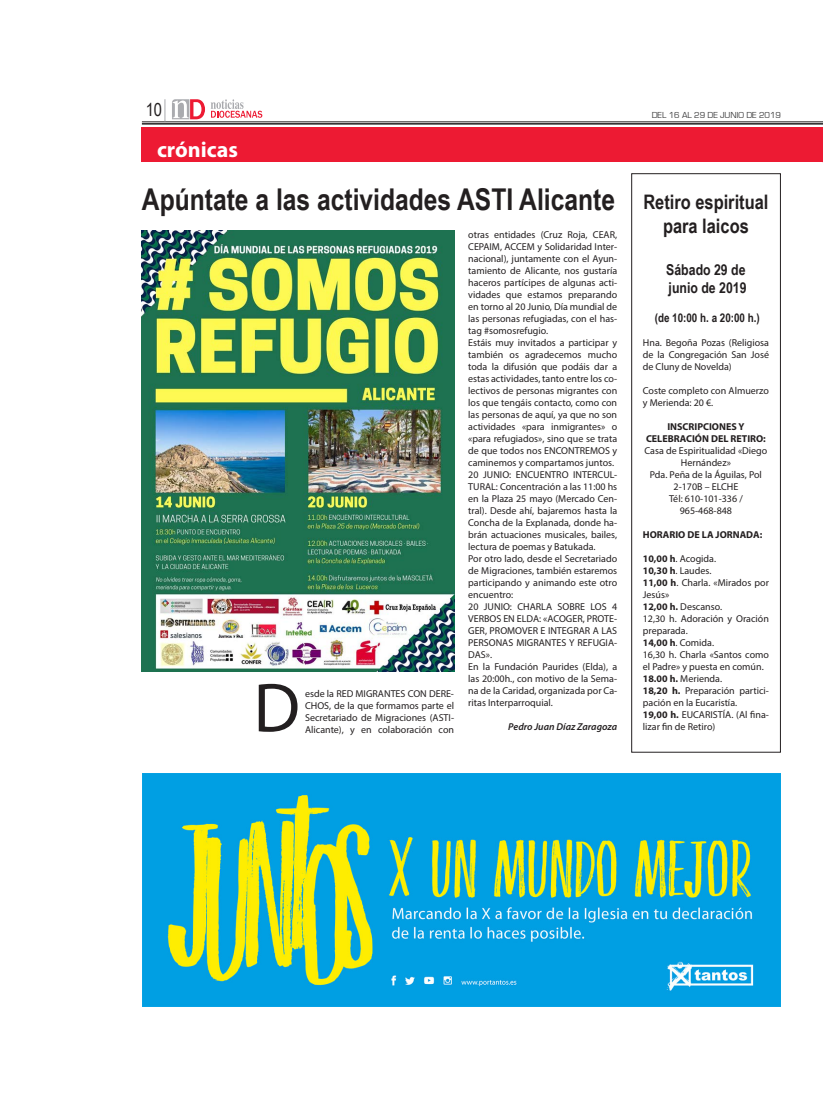
<style>
.page{position:relative;width:823px;height:1106px;background:#fff}
.page>*{position:absolute;margin:0;border:0;box-sizing:border-box;transform-origin:0 0}
.Párrafo_NODI{font:70px "Myriad Pro";color:#231f20}
.t1{font:700 30px "Arial Narrow";color:#231f20}
.t2{font:700 22px "Myriad Pro";color:#fff}
.Párrafo_NODI-2{font:700 20px/24px "Arial Narrow";color:#231f20;text-align:center}
.t3{font:18px "Arial Narrow";color:#231f20}
.Párrafo_NODI-3{font:700 15px "Arial Narrow";color:#231f20}
.Párrafo_NODI-4{font:700 12px "Arial Narrow";color:#231f20}
.Párrafo_NODI-5{font:10px/12px "Myriad Pro";color:#231f20;text-align:justify}
.Párrafo_NODI-6{font:700 10px "Myriad Pro";color:#231f20}
.Párrafo_NODI-7{font:italic 600 10px "Myriad Pro";color:#231f20}
.t4{font:9px "Eurostile";color:#3e3e3f}
.s1{font-weight:700}
</style>
<div class="page">
<hr style="left:142px;top:122px;width:680px;height:1px;background:#231f20">
<hr style="left:142px;top:123px;width:680px;height:2px;background:#231f20">
<svg style="left:172px;top:99px;width:90px;height:20px"></svg>
<svg style="left:164px;top:99px;width:1px;height:22px"></svg>
<div style="left:142px;top:128px;width:680px;height:34px;background:#ed1a33"></div>
<svg style="left:822px;top:128px;width:1px;height:34px"></svg>
<img style="left:142px;top:773px;width:638px;height:233px">
<img style="left:142px;top:230px;width:311px;height:441px">
<div style="left:631px;top:173px;width:149px;height:579px;border:1px solid #231f20"></div>
<p class="t3" style="left:146px;top:97px;width:18px">10</p>
<p class="t4" style="left:651px;top:110px;width:131px">DEL 16 AL 29 DE JUNIO DE 2019</p>
<p class="t2" style="left:157px;top:135px;width:82px">crónicas</p>
<p class="t1" style="left:142px;top:177px;width:474px">Apúntate a las actividades ASTI Alicante</p>
<p class="Párrafo_NODI" style="left:253px;top:664px;width:48px">D</p>
<p class="Párrafo_NODI-5" style="left:305px;top:687px;width:150px">esde la RED MIGRANTES CON DERE-CHOS, de la que formamos parte el Secretariado de Migraciones (ASTI-Alicante), y en colaboración con</p>
<p class="Párrafo_NODI-5" style="left:468px;top:228px;width:150px">otras entidades (Cruz Roja, CEAR, CEPAIM, ACCEM y Solidaridad Inter&shy;nacional), juntamente con el Ayun&shy;tamiento de Alicante, nos gustaría haceros partícipes de algunas acti&shy;vidades que estamos preparando en torno al 20 Junio, Día mundial de las personas refugiadas, con el has&shy;tag #somosrefugio.</p>
<p class="Párrafo_NODI-5" style="left:468px;top:336px;width:150px">Estáis muy invitados a participar y también os agradecemos mucho toda la difusión que podáis dar a estas actividades, tanto entre los co&shy;lectivos de personas migrantes con los que tengáis contacto, como con las personas de aquí, ya que no son actividades «para inmigrantes» o «para refugiados», sino que se trata de que todos nos ENCONTREMOS y caminemos y compartamos juntos.</p>
<p class="Párrafo_NODI-5" style="left:468px;top:468px;width:150px">20 JUNIO: ENCUENTRO INTERCUL-TURAL: Concentración a las 11:00 hs en la Plaza 25 mayo (Mercado Cen&shy;tral). Desde ahí, bajaremos hasta la Concha de la Explanada, donde ha&shy;brán actuaciones musicales, bailes, lectura de poemas y Batukada.</p>
<p class="Párrafo_NODI-5" style="left:468px;top:552px;width:150px">Por otro lado, desde el Secretariado de Migraciones, también estaremos participando y animando este otro encuentro:</p>
<p class="Párrafo_NODI-5" style="left:468px;top:600px;width:150px">20 JUNIO: CHARLA SOBRE LOS 4<br>VERBOS EN ELDA: «ACOGER, PROTE-GER, PROMOVER E INTEGRAR A LAS PERSONAS MIGRANTES Y REFUGIA-DAS».</p>
<p class="Párrafo_NODI-5" style="left:468px;top:660px;width:150px">En la Fundación Paurides (Elda), a las 20:00h., con motivo de la Sema&shy;na de la Caridad, organizada por Ca&shy;ritas Interparroquial.</p>
<p class="Párrafo_NODI-7" style="left:508px;top:720px;width:110px">Pedro Juan Díaz Zaragoza</p>
<p class="Párrafo_NODI-2" style="left:643px;top:189px;width:126px">Retiro espiritual para laicos</p>
<p class="Párrafo_NODI-3" style="left:665px;top:258px;width:81px">Sábado 29 de</p>
<p class="Párrafo_NODI-3" style="left:668px;top:276px;width:79px">junio de 2019</p>
<p class="Párrafo_NODI-4" style="left:654px;top:308px;width:107px">(de 10:00 h. a 20:00 h.)</p>
<p class="Párrafo_NODI-5" style="left:642px;top:336px;width:128px">Hna. Begoña Pozas (Religiosa de la Congregación San José de Cluny de Novelda)</p>
<p class="Párrafo_NODI-5" style="left:642px;top:384px;width:128px">Coste completo con Almuerzo y Merienda: 20 €.</p>
<p class="Párrafo_NODI-6" style="left:667px;top:420px;width:78px">INSCRIPCIONES Y</p>
<p class="Párrafo_NODI-6" style="left:645px;top:432px;width:121px">CELEBRACIÓN DEL RETIRO:</p>
<p class="Párrafo_NODI-5" style="left:644px;top:444px;width:124px;text-align:center">Casa de Espiritualidad «Diego<br>Hernández»</p>
<p class="Párrafo_NODI-5" style="left:649px;top:468px;width:113px;text-align:center">Pda. Peña de la Águilas, Pol<br>2-170B – ELCHE</p>
<p class="Párrafo_NODI-5" style="left:668px;top:492px;width:75px">Tél: 610-101-336 /</p>
<p class="Párrafo_NODI-5" style="left:679px;top:504px;width:54px">965-468-848</p>
<p class="Párrafo_NODI-6" style="left:642px;top:528px;width:121px">HORARIO DE LA JORNADA:</p>
<p class="Párrafo_NODI-5" style="left:642px;top:552px;width:75px"><span class="s1">10,00 h</span>. Acogida.</p>
<p class="Párrafo_NODI-5" style="left:642px;top:564px;width:70px"><span class="s1">10,30 h</span>. Laudes.</p>
<p class="Párrafo_NODI-5" style="left:642px;top:576px;width:128px"><span class="s1">11,00 h</span>. Charla. «Mirados por<br>Jesús»</p>
<p class="Párrafo_NODI-5" style="left:642px;top:600px;width:81px"><span class="s1">12,00 h.</span> Descanso.</p>
<p class="Párrafo_NODI-5" style="left:642px;top:612px;width:128px">12,30 h. Adoración y Oración preparada.</p>
<p class="Párrafo_NODI-5" style="left:642px;top:636px;width:73px"><span class="s1">14,00 h</span>. Comida.</p>
<p class="Párrafo_NODI-5" style="left:642px;top:648px;width:128px">16,30 h. Charla «Santos como el Padre» y puesta en común.</p>
<p class="Párrafo_NODI-5" style="left:642px;top:672px;width:81px"><span class="s1">18.00 h.</span> Merienda.</p>
<p class="Párrafo_NODI-5" style="left:642px;top:684px;width:128px"><span class="s1">18,20 h.</span> Preparación partici&shy;pación en la Eucaristía.</p>
<p class="Párrafo_NODI-5" style="left:642px;top:708px;width:128px"><span class="s1">19,00 h.</span> EUCARISTÍA. (Al fina&shy;lizar fin de Retiro)</p>
</div>
